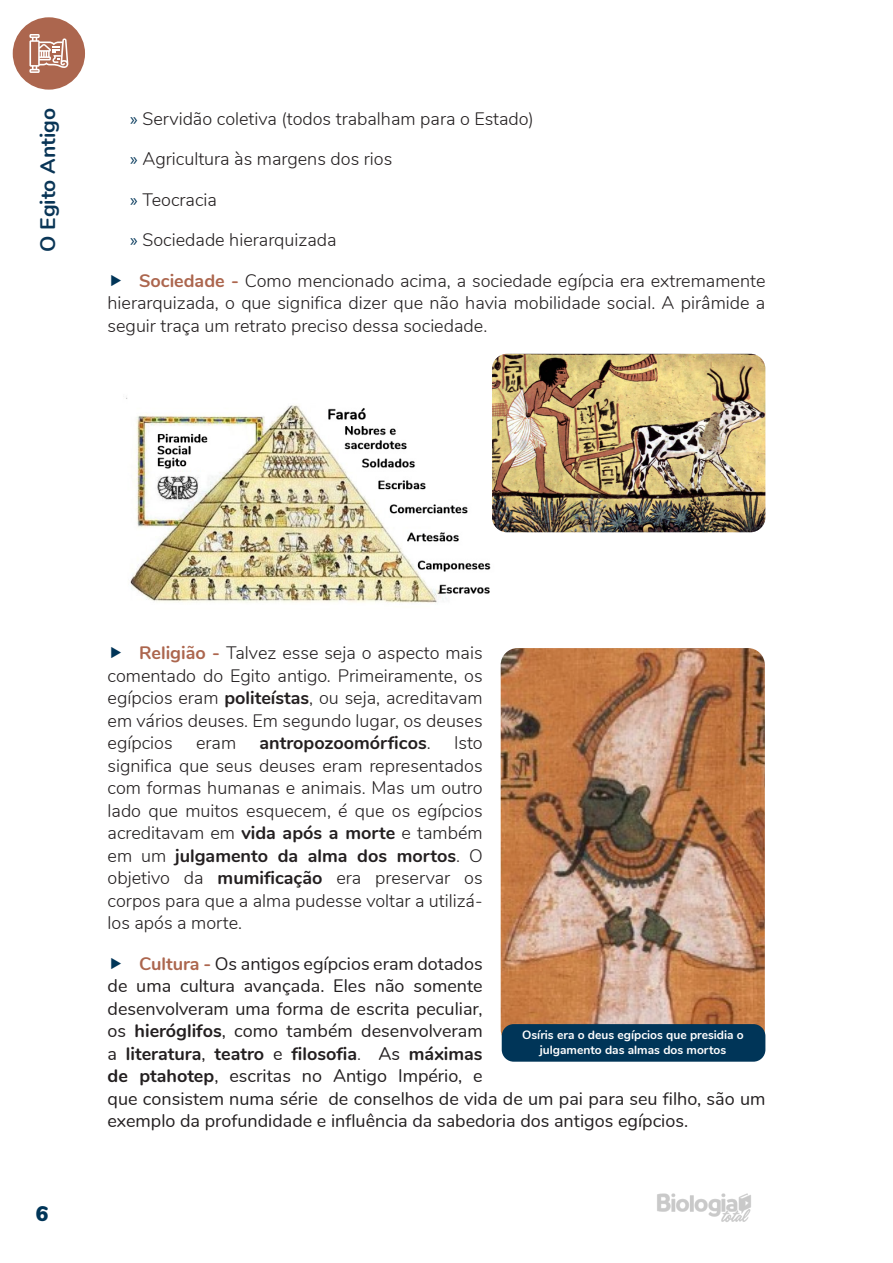
<style>
.page{position:relative;width:893px;height:1263px;background:#fff}
.page>*{position:absolute;margin:0;border:0;box-sizing:border-box;transform-origin:0 0}
.t1{font:700 21px "Nunito";color:#093556}
.t2{font:900 21px "Nunito";color:#003558}
.t3{font:300 18px/22.5px "Nunito";color:#231f20;text-align:justify}
.t4{font:18px/22.5px "Nunito";color:#231f20}
.t5{font:700 18px "Nunito";color:#231f20}
.LEGENDA_IMG{font:700 12px/14.4px "Nunito";color:#fff;text-align:center}
.s1{font-family:"Myriad Pro";font-weight:400;color:#003558}
.s2{font-weight:700;color:#ac664e}
.s3{font-weight:700}
.s4{font-weight:300}
</style>
<div class="page">
<img style="left:657px;top:1193px;width:94px;height:29px">
<div style="left:13px;top:17px;width:72px;height:73px;background:#ac664e;border-radius:50%"></div>
<svg style="left:29px;top:34px;width:39px;height:39px"></svg>
<img style="left:126px;top:397px;width:386px;height:206px">
<img style="left:501px;top:648px;width:264px;height:398px">
<div style="left:502px;top:1024px;width:263px;height:38px;background:#003558;border-radius:12px"></div>
<img style="left:492px;top:354px;width:273px;height:178px">
<p class="t1" style="left:32px;top:252px;width:145px;rotate:-90deg">O Egito Antigo</p>
<p class="t3" style="left:130px;top:106px;width:405px"><span class="s1">»</span> Servidão coletiva (todos trabalham para o Estado)</p>
<p class="t3" style="left:130px;top:147px;width:264px"><span class="s1">»</span> Agricultura às margens dos rios</p>
<p class="t3" style="left:130px;top:187px;width:89px"><span class="s1">»</span> Teocracia</p>
<p class="t3" style="left:130px;top:228px;width:208px"><span class="s1">»</span> Sociedade hierarquizada</p>
<p class="t3" style="left:108px;top:268px;width:659px;text-indent:32px"><span class="s2">Sociedade -</span> Como mencionado acima, a sociedade egípcia era extremamente hierarquizada, o que significa dizer que não havia mobilidade social. A pirâmide a seguir traça um retrato preciso dessa sociedade.</p>
<p class="t2" style="left:36px;top:1198px;width:14px">6</p>
<p class="t3" style="left:108px;top:641px;width:377px;text-indent:32px"><span class="s2">Religião -</span> Talvez esse seja o aspecto mais comentado do Egito antigo. Primeiramente, os egípcios eram <span class="s3">politeístas</span>, ou seja, acreditavam em vários deuses. Em segundo lugar, os deuses egípcios</p>
<p class="t3" style="left:196px;top:731px;width:42px">eram</p>
<p class="t5" style="left:260px;top:730px;width:173px">antropozoomórficos<span class="s4">.</span></p>
<p class="t3" style="left:108px;top:731px;width:377px;text-indent:347px">Isto significa que seus deuses eram representados com formas humanas e animais. Mas um outro lado que muitos esquecem, é que os egípcios acreditavam em <span class="s3">vida após a morte</span> e também em um <span class="s3">julgamento da alma dos mortos</span>. O objetivo da <span class="s3">mumificação</span> era preservar os corpos para que a alma pudesse voltar a utilizá&shy;los após a morte.</p>
<p class="t4" style="left:108px;top:951px;width:659px;text-indent:32px"><span class="s2">Cultura -</span> Os antigos egípcios eram dotados<br>de uma cultura avançada. Eles não somente<br>desenvolveram uma forma de escrita peculiar,<br>os <span class="s3">hieróglifos</span>, como também desenvolveram<br>a <span class="s3">literatura</span>, <span class="s3">teatro</span> e <span class="s3">filosofia</span><span class="s4">.</span> As <span class="s3">máximas<br>de ptahotep</span>, escritas no Antigo Império, e<br>que consistem numa série de conselhos de vida de um pai para seu filho, são um exemplo da profundidade e influência da sabedoria dos antigos egípcios.</p>
<p class="LEGENDA_IMG" style="left:522px;top:1027px;width:223px">Osíris era o deus egípcios que presidia o julgamento das almas dos mortos</p>
</div>
